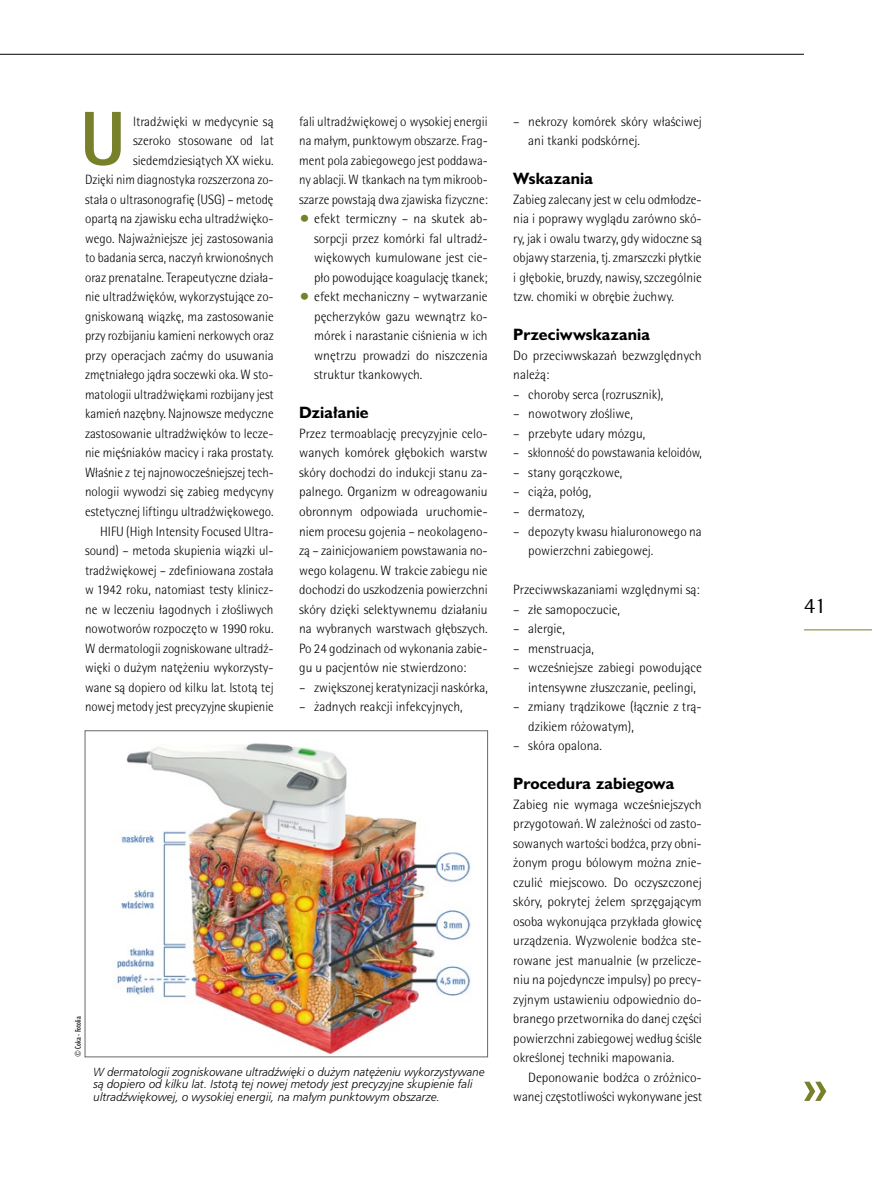
<style>
.page{position:relative;width:872px;height:1191px;background:#fff}
.page>*{position:absolute;margin:0;border:0;box-sizing:border-box;transform-origin:0 0}
.t1{font:700 expanded 76.8px "Rotis Sans Serif Pl";color:#78802a}
.t2{font:22.5px "Rotis Semi Serif Pl";color:#000}
.t3{font:700 15px "Humanst 521 PL";letter-spacing:.005em;color:#000}
.t4{font:300 13.5px/19.5px "Rotis Semi Sans Pl";color:#000;text-align:justify}
.t5{font:300 13.5px "Rotis Semi Sans Pl";color:#000;scale:.94 1}
.t6{font:italic 11.25px/12.8px "Humnst 777 Lt PL";color:#000}
.t7{font:7.5px "Humanst 521 Cn PL";color:#000}
.s1{font-family:"Rotis Sans Serif Pl";font-weight:700;font-stretch:expanded;font-size:19.5px;color:#78802a}
</style>
<div class="page">
<hr style="left:804px;top:629px;width:68px;height:1px;background:#78802a">
<svg style="left:804px;top:1081px;width:22px;height:20px"></svg>
<img style="left:116px;top:743px;width:355px;height:312px">
<div style="left:85px;top:730px;width:403px;height:327px;border:1px solid #68676c"></div>
<hr style="left:0;top:54px;width:804px;height:1px;background:#000">
<h1 class="t1" style="left:80px;top:90px;width:47px">U</h1>
<p class="t4" style="left:85px;top:111px;width:190px;text-align:right">ltradźwięki w medycynie są<br>szeroko stosowane od lat siedemdziesiątych XX wieku.<br>Dzięki nim diagnostyka rozszerzona zo&shy;stała o ultrasonografię (USG) – metodę opartą na zjawisku echa ultradźwięko&shy;wego. Najważniejsze jej zastosowania to badania serca, naczyń krwionośnych oraz prenatalne. Terapeutyczne działa&shy;nie ultradźwięków, wykorzystujące zo&shy;gniskowaną wiązkę, ma zastosowanie przy rozbijaniu kamieni nerkowych oraz przy operacjach zaćmy do usuwania zmętniałego jądra soczewki oka. W sto&shy;matologii ultradźwiękami rozbijany jest kamień nazębny. Najnowsze medyczne zastosowanie ultradźwięków to lecze&shy;nie mięśniaków macicy i raka prostaty.<br>Właśnie z tej najnowocześniejszej tech&shy;nologii wywodzi się zabieg medycyny estetycznej liftingu ultradźwiękowego.<br>HIFU (High Intensity Focused Ultra&shy;sound) – metoda skupienia wiązki ul&shy;tradźwiękowej – zdefiniowana została w 1942 roku, natomiast testy klinicz&shy;ne w leczeniu łagodnych i złośliwych nowotworów rozpoczęto w 1990 roku.<br>W dermatologii zogniskowane ultradź&shy;więki o dużym natężeniu wykorzysty&shy;wane są dopiero od kilku lat. Istotą tej nowej metody jest precyzyjne skupienie</p>
<p class="t4" style="left:299px;top:111px;width:190px">fali ultradźwiękowej o wysokiej energii na małym, punktowym obszarze. Frag&shy;ment pola zabiegowego jest poddawa&shy;ny ablacji. W tkankach na tym mikroob&shy;szarze powstają dwa zjawiska fizyczne:</p>
<p class="t4" style="left:314px;top:209px;width:175px;text-indent:-15px"><span class="s1">•</span> efekt termiczny – na skutek ab&shy;sorpcji przez komórki fal ultradź&shy;więkowych kumulowane jest cie&shy;pło powodujące koagulację tkanek;</p>
<p class="t4" style="left:314px;top:287px;width:175px;text-indent:-15px"><span class="s1">•</span> efekt mechaniczny – wytwarzanie pęcherzyków gazu wewnątrz ko&shy;mórek i narastanie ciśnienia w ich wnętrzu prowadzi do niszczenia struktur tkankowych.</p>
<p class="t3" style="left:299px;top:402px;width:71px">Działanie</p>
<p class="t4" style="left:299px;top:423px;width:190px">Przez termoablację precyzyjnie celo&shy;wanych komórek głębokich warstw skóry dochodzi do indukcji stanu za&shy;palnego. Organizm w odreagowaniu obronnym odpowiada uruchomie&shy;niem procesu gojenia – neokolageno&shy;zą – zainicjowaniem powstawania no&shy;wego kolagenu. W trakcie zabiegu nie dochodzi do uszkodzenia powierzchni skóry dzięki selektywnemu działaniu na wybranych warstwach głębszych.<br>Po 24 godzinach od wykonania zabie&shy;gu u pacjentów nie stwierdzono:</p>
<p class="t4" style="left:299px;top:677px;width:190px">– zwiększonej keratynizacji naskórka,</p>
<p class="t4" style="left:299px;top:696px;width:165px">– żadnych reakcji infekcyjnych,</p>
<p class="t7" style="left:73px;top:1057px;width:42px;rotate:-90deg">© Coka - Fotolia</p>
<p class="t6" style="left:94px;top:1065px;width:393px">W dermatologii zogniskowane ultradźwięki o dużym natężeniu wykorzystywane są dopiero od kilku lat. Istotą tej nowej metody jest precyzyjne skupienie fali ultradźwiękowej, o wysokiej energii, na małym punktowym obszarze.</p>
<p class="t4" style="left:528px;top:111px;width:175px;text-indent:-15px">– nekrozy komórek skóry właściwej ani tkanki podskórnej.</p>
<p class="t3" style="left:513px;top:168px;width:81px">Wskazania</p>
<p class="t4" style="left:513px;top:189px;width:190px">Zabieg zalecany jest w celu odmłodze&shy;nia i poprawy wyglądu zarówno skó&shy;ry, jak i owalu twarzy, gdy widoczne są objawy starzenia, tj. zmarszczki płytkie i głębokie, bruzdy, nawisy, szczególnie tzw. chomiki w obrębie żuchwy.</p>
<p class="t3" style="left:513px;top:324px;width:138px">Przeciwwskazania</p>
<p class="t4" style="left:513px;top:345px;width:190px">Do przeciwwskazań bezwzględnych należą:</p>
<p class="t4" style="left:513px;top:384px;width:152px">– choroby serca (rozrusznik),</p>
<p class="t4" style="left:513px;top:404px;width:121px">– nowotwory złośliwe,</p>
<p class="t4" style="left:513px;top:423px;width:134px">– przebyte udary mózgu,</p>
<p class="t5" style="left:513px;top:445px;width:202px">– skłonność do powstawania keloidów,</p>
<p class="t4" style="left:513px;top:462px;width:111px">– stany gorączkowe,</p>
<p class="t4" style="left:513px;top:482px;width:79px">– ciąża, połóg,</p>
<p class="t4" style="left:513px;top:501px;width:73px">– dermatozy,</p>
<p class="t4" style="left:528px;top:521px;width:175px;text-indent:-15px">– depozyty kwasu hialuronowego na powierzchni zabiegowej.</p>
<p class="t4" style="left:513px;top:579px;width:188px">Przeciwwskazaniami względnymi są:</p>
<p class="t4" style="left:513px;top:599px;width:108px">– złe samopoczucie,</p>
<p class="t4" style="left:513px;top:618px;width:53px">– alergie,</p>
<p class="t4" style="left:513px;top:638px;width:82px">– menstruacja,</p>
<p class="t4" style="left:528px;top:657px;width:175px;text-indent:-15px">– wcześniejsze zabiegi powodujące intensywne złuszczanie, peelingi,</p>
<p class="t4" style="left:528px;top:696px;width:175px;text-indent:-15px">– zmiany trądzikowe (łącznie z trą&shy;dzikiem różowatym),</p>
<p class="t4" style="left:513px;top:735px;width:90px">– skóra opalona.</p>
<p class="t3" style="left:513px;top:773px;width:163px">Procedura zabiegowa</p>
<p class="t4" style="left:513px;top:794px;width:190px">Zabieg nie wymaga wcześniejszych przygotowań. W zależności od zasto&shy;sowanych wartości bodźca, przy obni&shy;żonym progu bólowym można znie&shy;czulić miejscowo. Do oczyszczonej skóry, pokrytej żelem sprzęgającym osoba wykonująca przykłada głowicę urządzenia. Wyzwolenie bodźca ste&shy;rowane jest manualnie (w przelicze&shy;niu na pojedyncze impulsy) po precy&shy;zyjnym ustawieniu odpowiednio do&shy;branego przetwornika do danej części powierzchni zabiegowej według ściśle określonej techniki mapowania.</p>
<p class="t4" style="left:513px;top:1067px;width:190px;text-align:right">Deponowanie bodźca o zróżnico&shy;wanej częstotliwości wykonywane jest</p>
<h2 class="t2" style="left:804px;top:592px;width:24px">41</h2>
</div>
